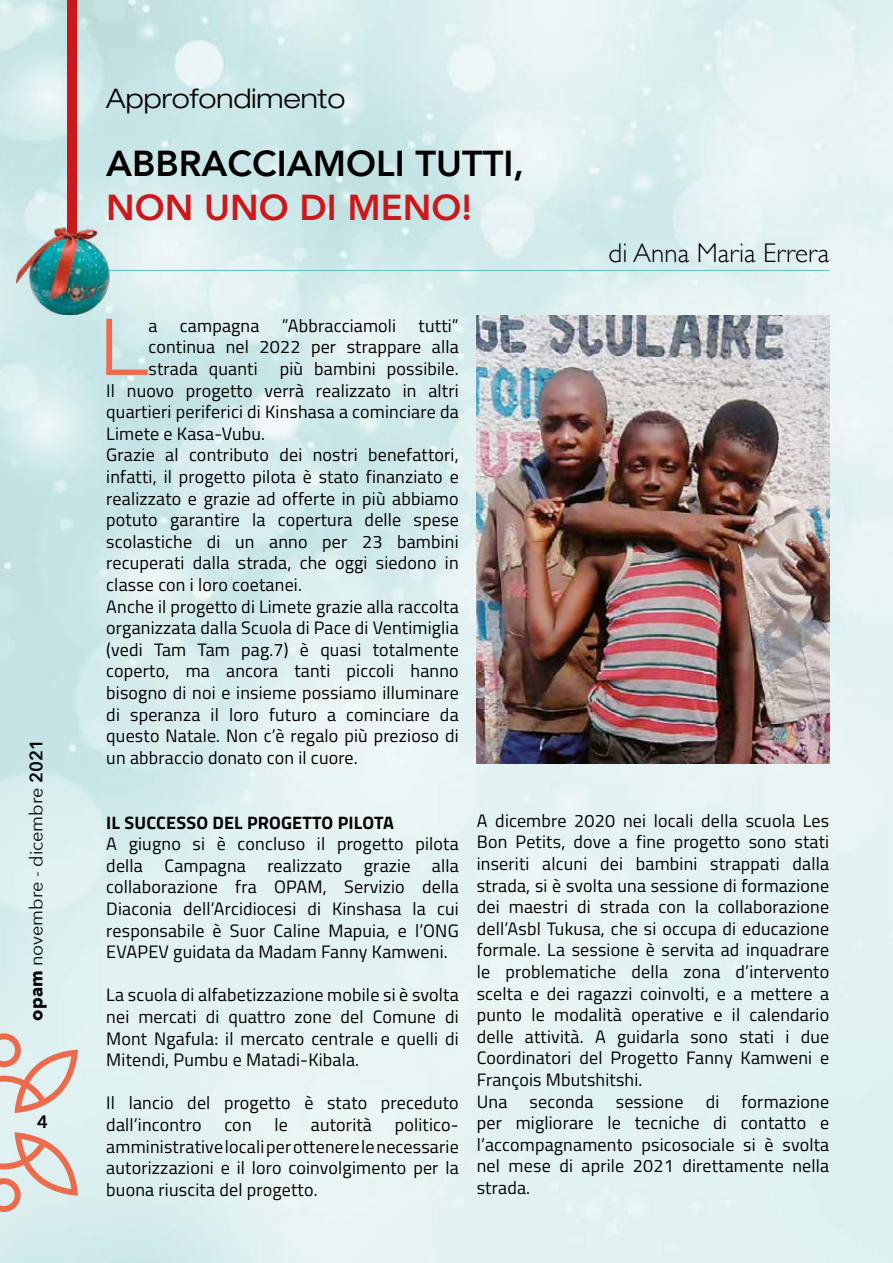
<style>
.page{position:relative;width:893px;height:1263px;background:#fff}
.page>*{position:absolute;margin:0;border:0;box-sizing:border-box;transform-origin:0 0}
.t1{font:300 expanded 78.45px "Ford";color:#ed6b4e}
.t2{font:800 36px "Avenir";color:#000}
.t3{font:800 36px "Avenir";color:#cd171a}
.t4{font:300 27px "Gill Sans";color:#000}
.t5{font:300 expanded 27px "Ford";color:#000}
.t6{font:18px/21.6px "Titillium Web";letter-spacing:.01em;color:#000;text-align:justify}
.t7{font:700 18px "Titillium Web";letter-spacing:.01em;color:#000}
.t8{font:18px "Avenir Next";color:#000}
.t9{font:600 18px "Avenir Next";color:#000}
.s1{font-weight:700}
.s2{font-weight:600}
</style>
<div class="page">
<img style="left:0;top:0;width:892px;height:1263px">
<hr style="left:892px;top:0;width:1px;height:1263px;background:#283583">
<svg style="left:0;top:1033px;width:78px;height:80px;background:#e2cdc6"></svg>
<svg style="left:0;top:1132px;width:78px;height:80px;background:#e0ccc5"></svg>
<hr style="left:106px;top:270px;width:723px;height:1px;background:#60bfb6">
<img style="left:477px;top:316px;width:352px;height:447px">
<div style="left:67px;top:0;width:10px;height:253px;background:#cd171a"></div>
<img style="left:16px;top:210px;width:121px;height:105px">
<p class="t8" style="left:21px;top:1020px;width:283px;rotate:-90deg"><span class="s1">opam</span> novembre - dicembre <span class="s2">2021</span></p>
<p class="t9" style="left:37px;top:1106px;width:12px">4</p>
<h3 class="t5" style="left:106px;top:82px;width:241px">Approfondimento</h3>
<h2 class="t2" style="left:106px;top:136px;width:419px">ABBRACCIAMOLI TUTTI,</h2>
<h2 class="t3" style="left:106px;top:179px;width:367px">NON UNO DI MENO!</h2>
<h1 class="t1" style="left:101px;top:300px;width:48px">L</h1>
<p class="t6" style="left:148px;top:314px;width:312px">a campagna ”Abbracciamoli tutti”</p>
<p class="t6" style="left:148px;top:335px;width:312px">continua nel 2022 per strappare alla</p>
<p class="t6" style="left:148px;top:357px;width:312px">strada quanti più bambini possibile.</p>
<p class="t6" style="left:106px;top:379px;width:354px">Il nuovo progetto verrà realizzato in altri</p>
<p class="t6" style="left:106px;top:400px;width:354px">quartieri periferici di Kinshasa a cominciare da</p>
<p class="t6" style="left:106px;top:422px;width:160px">Limete e Kasa-Vubu.</p>
<p class="t6" style="left:106px;top:443px;width:354px">Grazie al contributo dei nostri benefattori,</p>
<p class="t6" style="left:106px;top:465px;width:354px">infatti, il progetto pilota è stato finanziato e</p>
<p class="t6" style="left:106px;top:487px;width:354px">realizzato e grazie ad offerte in più abbiamo</p>
<p class="t6" style="left:106px;top:508px;width:354px">potuto garantire la copertura delle spese</p>
<p class="t6" style="left:106px;top:530px;width:354px">scolastiche di un anno per 23 bambini</p>
<p class="t6" style="left:106px;top:551px;width:354px">recuperati dalla strada, che oggi siedono in</p>
<p class="t6" style="left:106px;top:573px;width:197px">classe con i loro coetanei.</p>
<p class="t6" style="left:106px;top:595px;width:354px">Anche il progetto di Limete grazie alla raccolta</p>
<p class="t6" style="left:106px;top:616px;width:354px">organizzata dalla Scuola di Pace di Ventimiglia</p>
<p class="t6" style="left:106px;top:638px;width:354px">(vedi Tam Tam pag.7) è quasi totalmente</p>
<p class="t6" style="left:106px;top:659px;width:354px">coperto, ma ancora tanti piccoli hanno</p>
<p class="t6" style="left:106px;top:681px;width:354px">bisogno di noi e insieme possiamo illuminare</p>
<p class="t6" style="left:106px;top:703px;width:354px">di speranza il loro futuro a cominciare da</p>
<p class="t6" style="left:106px;top:724px;width:354px">questo Natale. Non c’è regalo più prezioso di</p>
<p class="t6" style="left:106px;top:746px;width:253px">un abbraccio donato con il cuore.</p>
<h3 class="t4" style="left:609px;top:231px;width:222px">di Anna Maria Errera</h3>
<p class="t7" style="left:106px;top:808px;width:289px">IL SUCCESSO DEL PROGETTO PILOTA</p>
<p class="t6" style="left:106px;top:832px;width:354px">A giugno si è concluso il progetto pilota della Campagna realizzato grazie alla collaborazione fra OPAM, Servizio della Diaconia dell’Arcidiocesi di Kinshasa la cui responsabile è Suor Caline Mapuia, e l’ONG EVAPEV guidata da Madam Fanny Kamweni.</p>
<p class="t6" style="left:106px;top:983px;width:354px">La scuola di alfabetizzazione mobile si è svolta nei mercati di quattro zone del Comune di Mont Ngafula: il mercato centrale e quelli di Mitendi, Pumbu e Matadi-Kibala.</p>
<p class="t6" style="left:106px;top:1091px;width:354px">Il lancio del progetto è stato preceduto dall’incontro</p>
<p class="t6" style="left:224px;top:1113px;width:29px">con</p>
<p class="t6" style="left:275px;top:1113px;width:15px">le</p>
<p class="t6" style="left:311px;top:1113px;width:63px">autorità</p>
<p class="t6" style="left:106px;top:1113px;width:354px;text-indent:289px">politico&shy;amministrative locali per ottenere le necessarie autorizzazioni e il loro coinvolgimento per la buona riuscita del progetto.</p>
<p class="t6" style="left:477px;top:809px;width:354px;text-align:left">A dicembre 2020 nei locali della scuola Les Bon Petits, dove a fine progetto sono stati inseriti alcuni dei bambini strappati dalla strada, si è svolta una sessione di formazione dei maestri di strada con la collaborazione dell’Asbl Tukusa, che si occupa di educazione formale. La sessione è servita ad inquadrare le problematiche della zona d’intervento scelta e dei ragazzi coinvolti, e a mettere a punto le modalità operative e il calendario delle attività. A guidarla sono stati i due Coordinatori del Progetto Fanny Kamweni e François Mbutshitshi.<br>Una seconda sessione di formazione per migliorare le tecniche di contatto e l’accompagnamento psicosociale si è svolta nel mese di aprile 2021 direttamente nella strada.</p>
</div>
